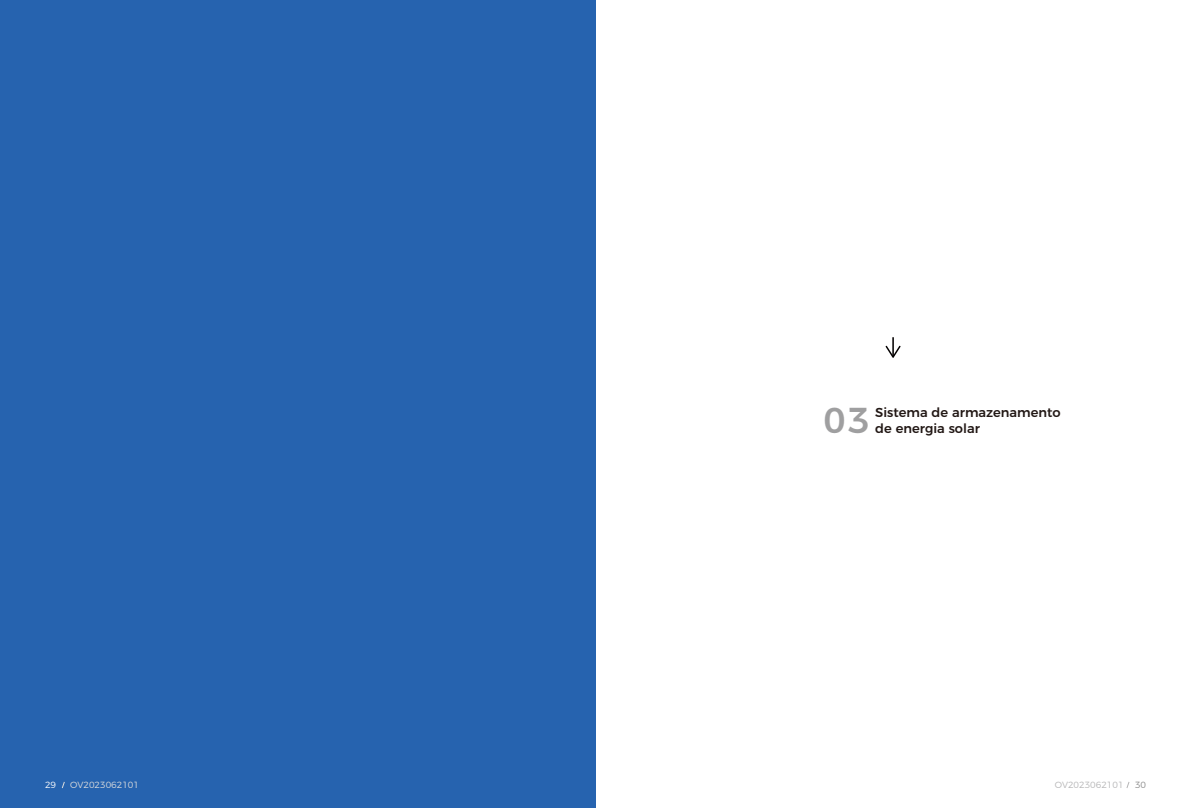
<style>
.page{position:relative;width:1191px;height:808px;background:#fff}
.page>*{position:absolute;margin:0;border:0;box-sizing:border-box;transform-origin:0 0}
.t1{font:500 36px "Montserrat";color:#9f9fa0}
.t2{font:500 13px/16px "Montserrat";color:#221815}
.t3{font:300 9px "Montserrat";color:#ddd}
.t4{font:300 9px "Montserrat";color:#b5b5b6}
.t5{font:300 9px "Montserrat";color:#fff}
.t6{font:300 9px "Montserrat";color:#898989}
</style>
<div class="page">
<div style="left:0;top:0;width:595px;height:808px;background:#2663af"></div>
<svg style="left:885px;top:337px;width:15px;height:21px"></svg>
<svg style="left:62px;top:781px;width:3px;height:8px"></svg>
<h1 class="t1" style="left:823px;top:391px;width:48px">03</h1>
<p class="t2" style="left:875px;top:403px;width:187px">Sistema de armazenamento de energia solar</p>
<p class="t3" style="left:70px;top:778px;width:70px">OV2023062101</p>
<p class="t4" style="left:1054px;top:778px;width:70px">OV2023062101</p>
<p class="t5" style="left:45px;top:778px;width:13px">29</p>
<p class="t6" style="left:1135px;top:778px;width:13px">30</p>
</div>
